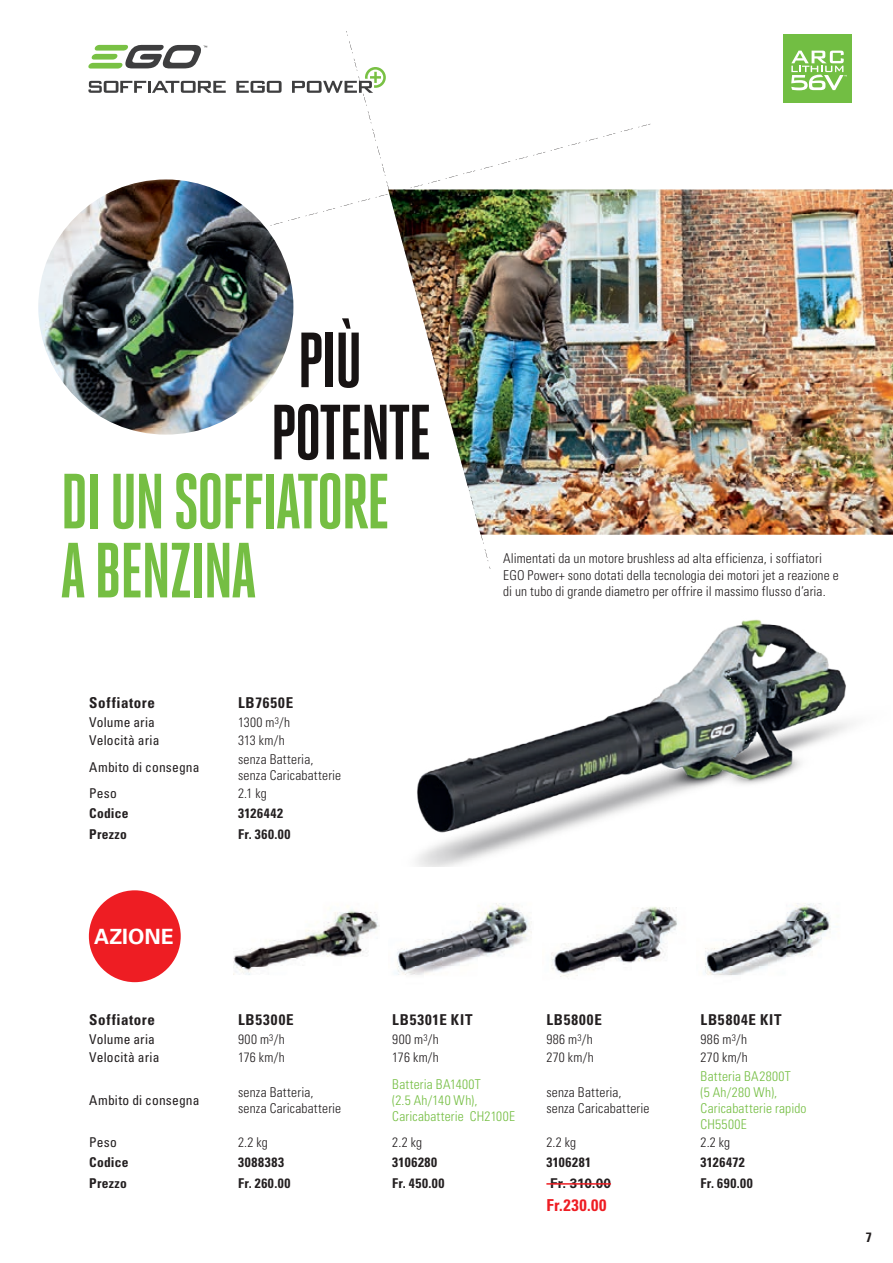
<style>
.page{position:relative;width:893px;height:1263px;background:#fff}
.page>*{position:absolute;margin:0;border:0;box-sizing:border-box;transform-origin:0 0}
.t1{font:700 78px/69px "Heroic Condensed";letter-spacing:-.035em;color:#75be43}
.t2{font:700 78px/72.2px "Heroic Condensed";letter-spacing:-.035em;color:#171313;text-align:center}
.t3{font:700 21px "Univers LT Std";color:#fff}
.t4{font:700 condensed 16.5px "Univers LT Std";letter-spacing:.04em;color:#ee1d23}
.t5{font:700 condensed 15px "Univers LT Std";letter-spacing:.055em;color:#231f20}
.t6{font:300 condensed 13.5px/16.2px "Univers LT Std";letter-spacing:.015em;color:#231f20}
.t7{font:300 condensed 13.5px/16.2px "Univers LT Std";letter-spacing:.015em;color:#75be43}
.t8{font:700 condensed 13.5px "Univers LT Std";letter-spacing:.03em;color:#231f20}
.t9{font:condensed 13.5px "Univers LT Pro";letter-spacing:.015em;color:#231f20}
.t10{font:700 13.5px "Univers LT Std";letter-spacing:-.01em;color:#231f20}
.t11{font:700 condensed 13.5px "Univers LT Std";letter-spacing:.05em;color:#231f20}
</style>
<div class="page">
<img style="left:490px;top:189px;width:403px;height:346px">
<img style="left:346px;top:31px;width:144px;height:538px">
<img style="left:185px;top:124px;width:465px;height:160px">
<img style="left:416px;top:619px;width:437px;height:248px">
<img style="left:38px;top:179px;width:255px;height:256px;border-radius:128px">
<div style="left:784px;top:35px;width:68px;height:68px;background:#72be43"></div>
<svg style="left:791px;top:51px;width:56px;height:39px"></svg>
<svg style="left:88px;top:45px;width:119px;height:24px"></svg>
<svg style="left:88px;top:81px;width:138px;height:12px"></svg>
<svg style="left:236px;top:81px;width:46px;height:12px"></svg>
<svg style="left:292px;top:67px;width:94px;height:26px"></svg>
<img style="left:234px;top:905px;width:145px;height:70px">
<img style="left:394px;top:903px;width:138px;height:72px">
<img style="left:551px;top:906px;width:126px;height:71px">
<img style="left:705px;top:903px;width:126px;height:72px">
<hr style="left:546px;top:1183px;width:65px;height:1px;background:#ee1d23">
<div style="left:89px;top:890px;width:92px;height:92px;background:#ee1d23;border-radius:50%"></div>
<h1 class="t2" style="left:270px;top:324px;width:163px">PIÙ<br>POTENTE</h1>
<h1 class="t1" style="left:60px;top:467px;width:332px">DI UN SOFFIATORE<br>A BENZINA</h1>
<p class="t6" style="left:503px;top:551px;width:337px">Alimentati da un motore brushless ad alta efficienza, i soffiatori<br>EGO Power+ sono dotati della tecnologia dei motori jet a reazione e di un tubo di grande diametro per offrire il massimo flusso d’aria.</p>
<p class="t5" style="left:89px;top:693px;width:67px">Soffiatore</p>
<p class="t5" style="left:238px;top:693px;width:57px">LB7650E</p>
<p class="t9" style="left:89px;top:714px;width:67px">Volume aria</p>
<p class="t6" style="left:238px;top:714px;width:54px">1300 m<sup>3</sup>/h</p>
<p class="t9" style="left:89px;top:732px;width:72px">Velocità aria</p>
<p class="t6" style="left:238px;top:732px;width:48px">313 km/h</p>
<p class="t9" style="left:89px;top:758px;width:112px">Ambito di consegna</p>
<p class="t6" style="left:238px;top:751px;width:105px">senza Batteria, senza Caricabatterie</p>
<p class="t9" style="left:89px;top:785px;width:29px">Peso</p>
<p class="t6" style="left:238px;top:785px;width:30px">2.1 kg</p>
<p class="t8" style="left:89px;top:805px;width:41px">Codice</p>
<p class="t8" style="left:238px;top:805px;width:46px">3126442</p>
<p class="t8" style="left:89px;top:826px;width:39px">Prezzo</p>
<p class="t8" style="left:238px;top:826px;width:54px">Fr. 360.00</p>
<h2 class="t3" style="left:94px;top:924px;width:81px">AZIONE</h2>
<p class="t5" style="left:89px;top:1010px;width:67px">Soffiatore</p>
<p class="t5" style="left:238px;top:1010px;width:57px">LB5300E</p>
<p class="t5" style="left:392px;top:1010px;width:82px">LB5301E KIT</p>
<p class="t5" style="left:546px;top:1010px;width:57px">LB5800E</p>
<p class="t5" style="left:701px;top:1010px;width:83px">LB5804E KIT</p>
<p class="t9" style="left:89px;top:1031px;width:67px">Volume aria</p>
<p class="t6" style="left:238px;top:1031px;width:48px">900 m<sup>3</sup>/h</p>
<p class="t6" style="left:392px;top:1031px;width:48px">900 m<sup>3</sup>/h</p>
<p class="t6" style="left:546px;top:1031px;width:48px">986 m<sup>3</sup>/h</p>
<p class="t6" style="left:701px;top:1031px;width:48px">986 m<sup>3</sup>/h</p>
<p class="t9" style="left:89px;top:1049px;width:72px">Velocità aria</p>
<p class="t6" style="left:238px;top:1049px;width:48px">176 km/h</p>
<p class="t6" style="left:392px;top:1049px;width:48px">176 km/h</p>
<p class="t6" style="left:546px;top:1049px;width:49px">270 km/h</p>
<p class="t6" style="left:701px;top:1049px;width:49px">270 km/h</p>
<p class="t9" style="left:89px;top:1091px;width:112px">Ambito di consegna</p>
<p class="t6" style="left:238px;top:1084px;width:105px">senza Batteria, senza Caricabatterie</p>
<p class="t7" style="left:392px;top:1076px;width:124px">Batteria BA1400T<br>(2.5 Ah/140 Wh),<br>Caricabatterie CH2100E</p>
<p class="t6" style="left:546px;top:1084px;width:105px">senza Batteria, senza Caricabatterie</p>
<p class="t7" style="left:701px;top:1068px;width:107px">Batteria BA2800T<br>(5 Ah/280 Wh),<br>Caricabatterie rapido<br>CH5500E</p>
<p class="t9" style="left:89px;top:1134px;width:29px">Peso</p>
<p class="t6" style="left:238px;top:1134px;width:31px">2.2 kg</p>
<p class="t6" style="left:392px;top:1134px;width:31px">2.2 kg</p>
<p class="t6" style="left:546px;top:1134px;width:31px">2.2 kg</p>
<p class="t6" style="left:701px;top:1134px;width:31px">2.2 kg</p>
<p class="t8" style="left:89px;top:1154px;width:41px">Codice</p>
<p class="t11" style="left:238px;top:1154px;width:47px">3088383</p>
<p class="t8" style="left:392px;top:1154px;width:46px">3106280</p>
<p class="t8" style="left:546px;top:1154px;width:46px">3106281</p>
<p class="t8" style="left:701px;top:1154px;width:46px">3126472</p>
<p class="t8" style="left:89px;top:1175px;width:39px">Prezzo</p>
<p class="t8" style="left:238px;top:1175px;width:54px">Fr. 260.00</p>
<p class="t8" style="left:392px;top:1175px;width:54px">Fr. 450.00</p>
<p class="t10" style="left:550px;top:1176px;width:62px">Fr. 310.00</p>
<p class="t8" style="left:701px;top:1175px;width:54px">Fr. 690.00</p>
<p class="t4" style="left:546px;top:1195px;width:61px">Fr.230.00</p>
<p class="t8" style="left:866px;top:1228px;width:7px">7</p>
</div>
